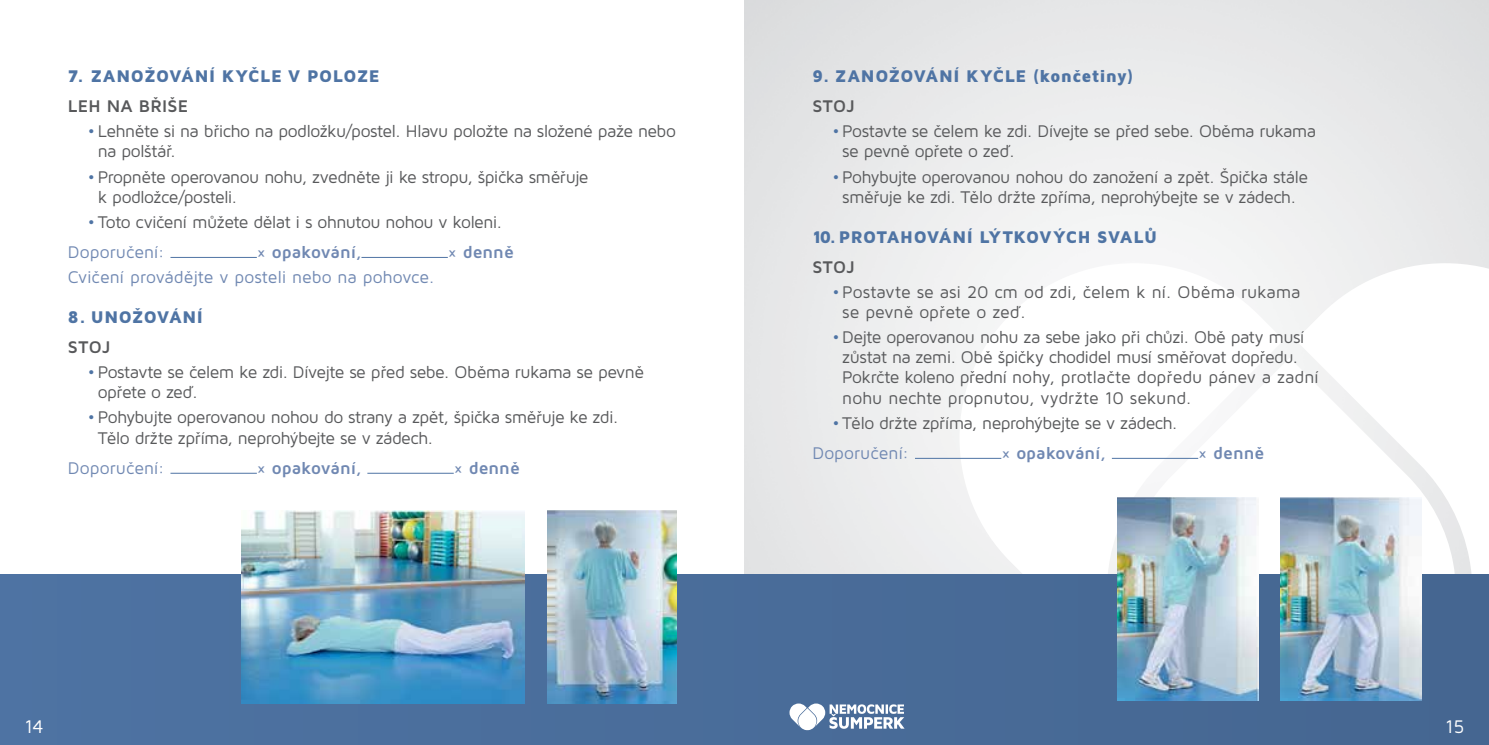
<style>
.page{position:relative;width:1489px;height:745px;background:#fff}
.page>*{position:absolute;margin:0;border:0;box-sizing:border-box;transform-origin:0 0}
.t1{font:18.9px "Maven Pro";color:#fff}
.t2{font:17.5px/20.1px "Maven Pro";letter-spacing:-.03em;color:#58595b}
.t3{font:900 17.5px "Maven Pro";letter-spacing:.03em;color:#4f74a4}
.t4{font:17.5px/20.1px "Maven Pro";letter-spacing:-.005em;color:#58595b}
.t5{font:700 17.5px "Maven Pro";letter-spacing:-.005em;color:#7088b2}
.t6{font:17.5px "Maven Pro";letter-spacing:-.005em;color:#7088b2}
.t7{font:700 17.5px "Maven Pro";letter-spacing:.015em;color:#58595b}
.s1{color:#4f74a4}
.s2{color:#7088b2}
</style>
<div class="page">
<svg style="left:837px;top:263px;width:330px;height:311px"></svg>
<svg style="left:1179px;top:263px;width:309px;height:311px"></svg>
<div style="left:0;top:574px;width:1488px;height:170px;background:#496c99"></div>
<img style="left:1117px;top:497px;width:140px;height:202px">
<img style="left:1280px;top:497px;width:140px;height:202px">
<hr style="left:170px;top:257px;width:87px;height:1px;background:#4f74a4">
<hr style="left:361px;top:257px;width:87px;height:1px;background:#4f74a4">
<hr style="left:170px;top:472px;width:87px;height:1px;background:#4f74a4">
<hr style="left:367px;top:472px;width:87px;height:1px;background:#4f74a4">
<img style="left:241px;top:510px;width:283px;height:193px">
<img style="left:547px;top:510px;width:129px;height:193px">
<hr style="left:914px;top:457px;width:87px;height:1px;background:#4f74a4">
<hr style="left:1111px;top:457px;width:87px;height:1px;background:#4f74a4">
<svg style="left:789px;top:703px;width:115px;height:26px"></svg>
<p class="t3" style="left:68px;top:65px;width:313px">7. ZANOŽOVÁNÍ KYČLE V POLOZE</p>
<p class="t7" style="left:68px;top:95px;width:122px">LEH NA BŘIŠE</p>
<p class="t2" style="left:98px;top:120px;width:579px;text-indent:-10px"><span class="s1">•</span> Lehněte si na břicho na podložku/postel. H lavu položte na složené paže nebo na polštář.</p>
<p class="t2" style="left:98px;top:166px;width:492px;text-indent:-10px"><span class="s1">•</span> Propněte operovanou nohu, zvedněte ji ke stropu, špička směřuje k podložce/posteli.</p>
<p class="t2" style="left:68px;top:206px;width:436px;line-height:30.1px;text-indent:20px"><span class="s1">•</span> Toto cvičení můžete dělat i s ohnutou nohou v koleni.<br><span class="s2">Doporučení:</span></p>
<p class="t5" style="left:257px;top:240px;width:106px">× opakování,</p>
<p class="t5" style="left:448px;top:240px;width:68px">× denně</p>
<p class="t6" style="left:68px;top:266px;width:368px">Cvičení provádějte v posteli nebo na pohovce.</p>
<p class="t3" style="left:68px;top:306px;width:136px">8. UNOŽOVÁNÍ</p>
<p class="t7" style="left:68px;top:336px;width:44px">STOJ</p>
<p class="t2" style="left:98px;top:361px;width:547px;text-indent:-10px"><span class="s1">•</span> Postavte se čelem ke zdi. Dívejte se před sebe. Oběma rukama se pevně opřete o zeď.</p>
<p class="t2" style="left:98px;top:406px;width:522px;text-indent:-10px"><span class="s1">•</span> Pohybujte operovanou nohou do strany a zpět, špička směřuje ke zdi.<br>Tělo držte zpříma, neprohýbejte se v zádech.</p>
<p class="t6" style="left:68px;top:456px;width:98px">Doporučení:</p>
<p class="t5" style="left:257px;top:456px;width:106px">× opakování,</p>
<p class="t5" style="left:453px;top:456px;width:68px">× denně</p>
<p class="t3" style="left:812px;top:65px;width:323px">9. ZANOŽOVÁNÍ KYČLE (končetiny)</p>
<p class="t7" style="left:812px;top:95px;width:44px">STOJ</p>
<p class="t2" style="left:842px;top:120px;width:475px;text-indent:-10px"><span class="s1">•</span> Postavte se čelem ke zdi. Dívejte se před sebe. Oběma rukama se pevně opřete o zeď.</p>
<p class="t2" style="left:832px;top:166px;width:477px;text-align:center"><span class="s1">•</span> Pohybujte operovanou nohou do zanožení a zpět. Špička stále směřuje ke zdi. Tělo držte zpříma, neprohýbejte se v zádech.</p>
<p class="t3" style="left:812px;top:225px;width:346px">10.PROTAHOVÁNÍ LÝTKOVÝCH SVALŮ</p>
<p class="t7" style="left:812px;top:255px;width:44px">STOJ</p>
<p class="t4" style="left:842px;top:281px;width:459px;text-indent:-10px"><span class="s1">•</span> Postavte se asi 20 cm od zdi, čelem k ní. Oběma rukama se pevně opřete o zeď.</p>
<p class="t2" style="left:842px;top:326px;width:478px;text-indent:-10px"><span class="s1">•</span> Dejte operovanou nohu za sebe jako při chůzi. Obě paty musí zůstat na zemi. Obě špičky chodidel musí směřovat dopředu.<br>Pokrčte koleno přední nohy, protlačte dopředu pánev a zadní nohu nechte propnutou, vydržte 10 sekund.</p>
<p class="t2" style="left:812px;top:407px;width:367px;line-height:30.1px;text-indent:20px"><span class="s1">•</span> Tělo držte zpříma, neprohýbejte se v zádech.<br><span class="s2">Doporučení:</span></p>
<p class="t5" style="left:1001px;top:441px;width:106px">× opakování,</p>
<p class="t5" style="left:1198px;top:441px;width:68px">× denně</p>
<p class="t1" style="left:24px;top:714px;width:21px">14</p>
<p class="t1" style="left:1444px;top:714px;width:21px">15</p>
</div>
